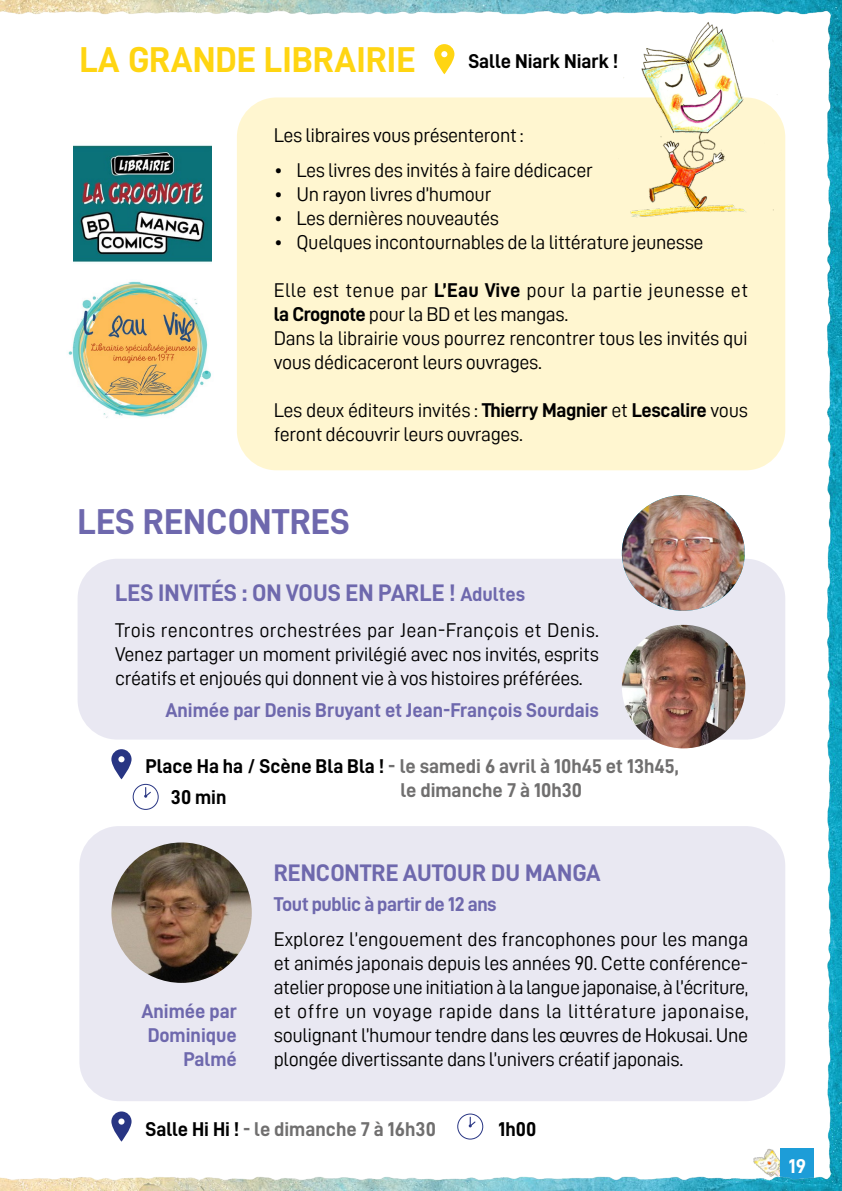
<style>
.page{position:relative;width:842px;height:1191px;background:#fff}
.page>*{position:absolute;margin:0;border:0;box-sizing:border-box;transform-origin:0 0}
.t1{font:36px "D DIN Bold";color:#ffd512}
.t2{font:36px "D DIN Bold";color:#6e68ad}
.t3{font:24px "D DIN Bold";color:#6e68ad}
.t4{font:20px/24px "D DIN";letter-spacing:-.02em;color:#000;text-align:justify}
.t5{font:20px/24px "D DIN Bold";color:#706f6f}
.t6{font:20px/24px "D DIN Bold";color:#6e68ad;text-align:right}
.t7{font:20px "D DIN Bold";color:#000}
.t8{font:20px "D DIN Bold";letter-spacing:-.02em;color:#6e68ad}
.t9{font:20px "D DIN Bold";color:#fff}
.s1{font-family:"D DIN Bold"}
.s2{font-size:20px}
.s3{color:#000}
</style>
<div class="page">
<img style="left:0;top:0;width:842px;height:1191px">
<h1 class="t1" style="left:79px;top:40px;width:338px">LA GRANDE LIBRAIRIE</h1>
<p class="t7" style="left:468px;top:50px;width:151px">Salle Niark Niark !</p>
<p class="t4" style="left:274px;top:122px;width:251px">Les libraires vous présenteront :</p>
<p class="t4" style="left:274px;top:158px;width:320px">• Les livres des invités à faire dédicacer</p>
<p class="t4" style="left:274px;top:182px;width:219px">• Un rayon livres d’humour</p>
<p class="t4" style="left:274px;top:206px;width:227px">• Les dernières nouveautés</p>
<p class="t4" style="left:274px;top:230px;width:431px">• Quelques incontournables de la littérature jeunesse</p>
<p class="t4" style="left:274px;top:278px;width:476px;text-align:left">Elle est tenue par <span class="s1">L’Eau Vive</span> pour la partie jeunesse et <span class="s1">la Crognote</span> pour la BD et les mangas.<br>Dans la librairie vous pourrez rencontrer tous les invités qui vous dédicaceront leurs ouvrages.</p>
<p class="t4" style="left:274px;top:398px;width:476px">Les deux éditeurs invités : <span class="s1">Thierry Magnier</span> et <span class="s1">Lescalire</span> vous feront découvrir leurs ouvrages.</p>
<h1 class="t2" style="left:78px;top:502px;width:274px">LES RENCONTRES</h1>
<p class="t3" style="left:115px;top:580px;width:411px">LES INVITÉS : ON VOUS EN PARLE ! <span class="s2">Adultes</span></p>
<p class="t4" style="left:115px;top:617px;width:485px">Trois rencontres orchestrées par Jean-François et Denis.<br>Venez partager un moment privilégié avec nos invités, esprits créatifs et enjoués qui donnent vie à vos histoires préférées.</p>
<p class="t6" style="left:165px;top:697px;width:435px">Animée par Denis Bruyant et Jean-François Sourdais</p>
<p class="t5" style="left:400px;top:754px;width:280px;text-indent:-255px"><span class="s3">Place Ha ha / Scène Bla Bla !</span> - le samedi 6 avril à 10h45 et 13h45, le dimanche 7 à 10h30</p>
<p class="t7" style="left:171px;top:786px;width:57px">30 min</p>
<p class="t6" style="left:141px;top:998px;width:97px">Animée par<br>Dominique<br>Palmé</p>
<p class="t3" style="left:274px;top:859px;width:328px">RENCONTRE AUTOUR DU MANGA</p>
<p class="t8" style="left:274px;top:892px;width:224px">Tout public à partir de 12 ans</p>
<p class="t4" style="left:274px;top:927px;width:476px">Explorez l’engouement des francophones pour les manga et animés japonais depuis les années 90. Cette conférence&shy;atelier propose une initiation à la langue japonaise, à l’écriture, et offre un voyage rapide dans la littérature japonaise, soulignant l’humour tendre dans les œuvres de Hokusai. Une plongée divertissante dans l’univers créatif japonais.</p>
<p class="t5" style="left:145px;top:1116px;width:292px"><span class="s3">Salle Hi Hi !</span> - le dimanche 7 à 16h30</p>
<p class="t7" style="left:498px;top:1117px;width:39px">1h00</p>
<p class="t9" style="left:789px;top:1154px;width:19px">19</p>
</div>
